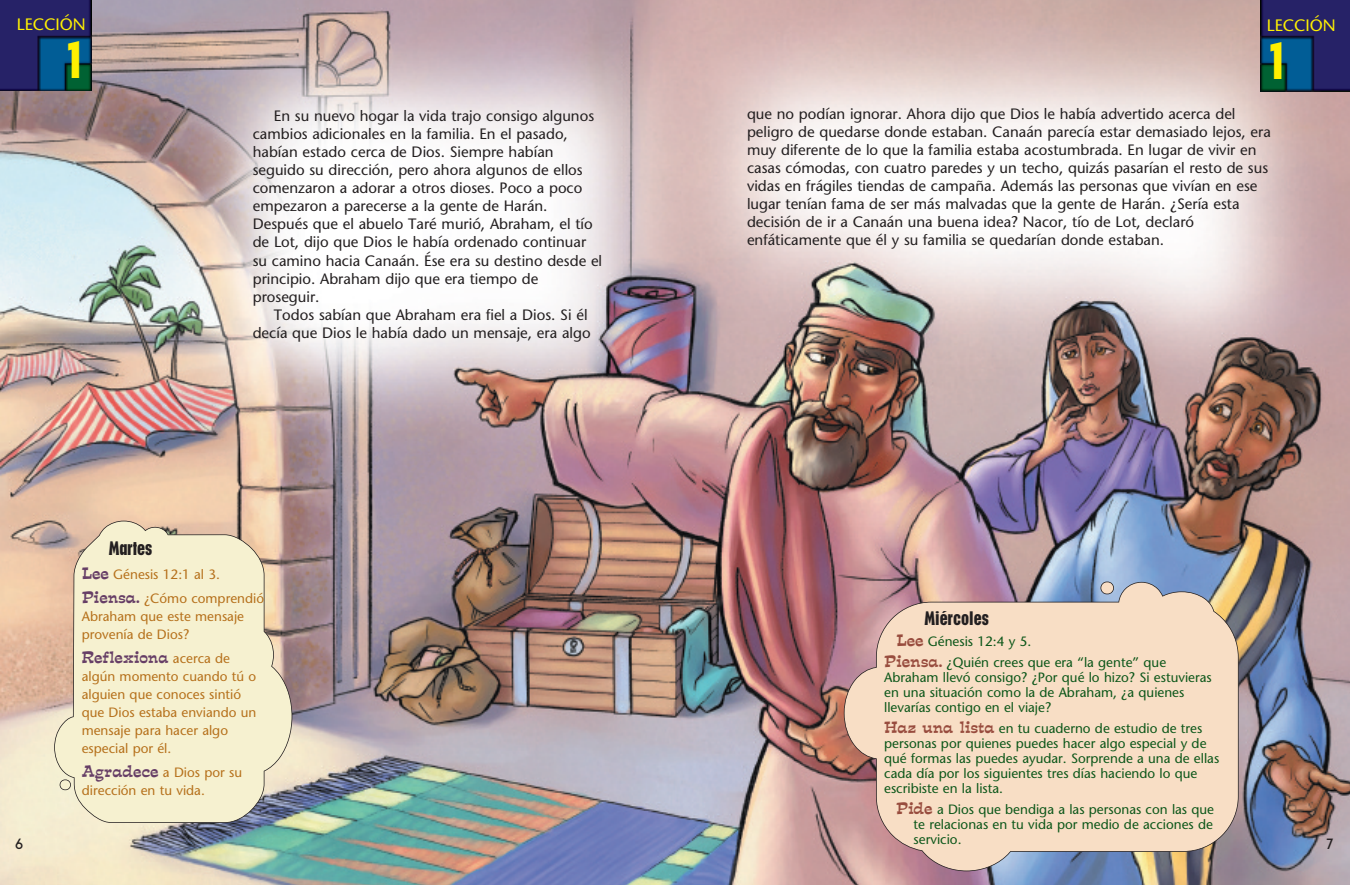
<style>
.page{position:relative;width:1350px;height:885px;background:#fff}
.page>*{position:absolute;margin:0;border:0;box-sizing:border-box;transform-origin:0 0}
.t1{font:700 condensed 48px "Placard";color:#fff101}
.t2{font:700 condensed 18px "Placard";color:#231f20}
.t3{font:16.5px "Stone Sans";color:#fff101}
.t4{font:15px/18px "Stone Sans";color:#231f20}
.t5{font:15px "Estro Font";color:#663e66}
.t6{font:700 15px "New Garden";color:#231f20}
.t7{font:13.5px/15px "Stone Sans";color:#0d571a}
.t8{font:13.5px/18px "Stone Sans";color:#b6711c}
.s1{font-family:"Estro Font";font-size:15px;color:#663e66}
.s2{font-family:"Stone Sans";font-size:13.5px;color:#b6711c}
.s3{font-family:"Estro Font";font-size:15px;color:#984c3e}
</style>
<div class="page">
<img style="left:0;top:0;width:1350px;height:884px">
<svg style="left:54px;top:520px;width:238px;height:302px;background:#eee4c6"></svg>
<div style="left:60px;top:779px;width:11px;height:10px;background:#f6f1d0;border-radius:5px"></div>
<div style="left:60px;top:779px;width:11px;height:10px;border:2px solid #231f20;border-radius:5px"></div>
<svg style="left:844px;top:581px;width:395px;height:290px;background:#e7cebb"></svg>
<svg style="left:1101px;top:581px;width:13px;height:13px"></svg>
<img style="left:0;top:0;width:91px;height:90px">
<img style="left:1260px;top:0;width:90px;height:91px">
<p class="t3" style="left:17px;top:18px;width:71px">LECCIÓN</p>
<h1 class="t1" style="left:64px;top:41px;width:23px">1</h1>
<p class="t4" style="left:253px;top:109px;width:351px;text-indent:21px">En su nuevo hogar la vida trajo consigo algunos cambios adicionales en la familia. En el pasado, habían estado cerca de Dios. Siempre habían seguido su dirección, pero ahora algunos de ellos comenzaron a adorar a otros dioses. Poco a poco empezaron a parecerse a la gente de Harán.<br>Después que el abuelo Taré murió, Abraham, el tío de Lot, dijo que Dios le había ordenado continuar su camino hacia Canaán. Ése era su destino desde el principio. Abraham dijo que era tiempo de proseguir.</p>
<p class="t4" style="left:253px;top:307px;width:339px;text-align:right">Todos sabían que Abraham era fiel a Dios. Si él decía que Dios le había dado un mensaje, era algo</p>
<p class="t3" style="left:1267px;top:19px;width:71px">LECCIÓN</p>
<h1 class="t1" style="left:1267px;top:43px;width:23px">1</h1>
<p class="t4" style="left:747px;top:106px;width:525px">que no podían ignorar. Ahora dijo que Dios le había advertido acerca del peligro de quedarse donde estaban. Canaán parecía estar demasiado lejos, era muy diferente de lo que la familia estaba acostumbrada. En lugar de vivir en casas cómodas, con cuatro paredes y un techo, quizás pasarían el resto de sus vidas en frágiles tiendas de campaña. Además las personas que vivían en ese lugar tenían fama de ser más malvadas que la gente de Harán. ¿Sería esta decisión de ir a Canaán una buena idea? Nacor, tío de Lot, declaró enfáticamente que él y su familia se quedarían donde estaban.</p>
<p class="t2" style="left:109px;top:540px;width:45px">Martes</p>
<p class="t8" style="left:82px;top:563px;width:184px;line-height:24px"><span class="s1">Lee</span> Génesis 12:1 al 3.<br><span class="s1">Piensa.</span> ¿Cómo comprendió</p>
<p class="t8" style="left:82px;top:608px;width:164px">Abraham que este mensaje provenía de Dios?</p>
<p class="t5" style="left:82px;top:648px;width:150px">Reflexiona <span class="s2">acerca de</span></p>
<p class="t8" style="left:82px;top:668px;width:176px">algún momento cuando tú o alguien que conoces sintió que Dios estaba enviando un mensaje para hacer algo especial por él.</p>
<p class="t8" style="left:82px;top:764px;width:162px"><span class="s1">Agradece</span> a Dios por su dirección en tu vida.</p>
<p class="t2" style="left:925px;top:610px;width:66px">Miércoles</p>
<p class="t7" style="left:884px;top:631px;width:283px;line-height:21px;text-indent:12px"><span class="s3">Lee</span> Génesis 12:4 y 5.<br><span class="s3">Piensa.</span> ¿Quién crees que era “la gente” que</p>
<p class="t7" style="left:884px;top:670px;width:329px">Abraham llevó consigo? ¿Por qué lo hizo? Si estuvieras en una situación como la de Abraham, ¿a quienes llevarías contigo en el viaje?</p>
<p class="t7" style="left:884px;top:721px;width:337px"><span class="s3">Haz una lista</span> en tu cuaderno de estudio de tres personas por quienes puedes hacer algo especial y de qué formas las puedes ayudar. Sorprende a una de ellas cada día por los siguientes tres días haciendo lo que escribiste en la lista.</p>
<p class="t7" style="left:914px;top:802px;width:302px;text-align:justify;text-indent:-18px"><span class="s3">Pide</span> a Dios que bendiga a las personas con las que te relacionas en tu vida por medio de acciones de servicio.</p>
<p class="t6" style="left:15px;top:835px;width:10px">6</p>
<p class="t6" style="left:1327px;top:835px;width:8px">7</p>
</div>
